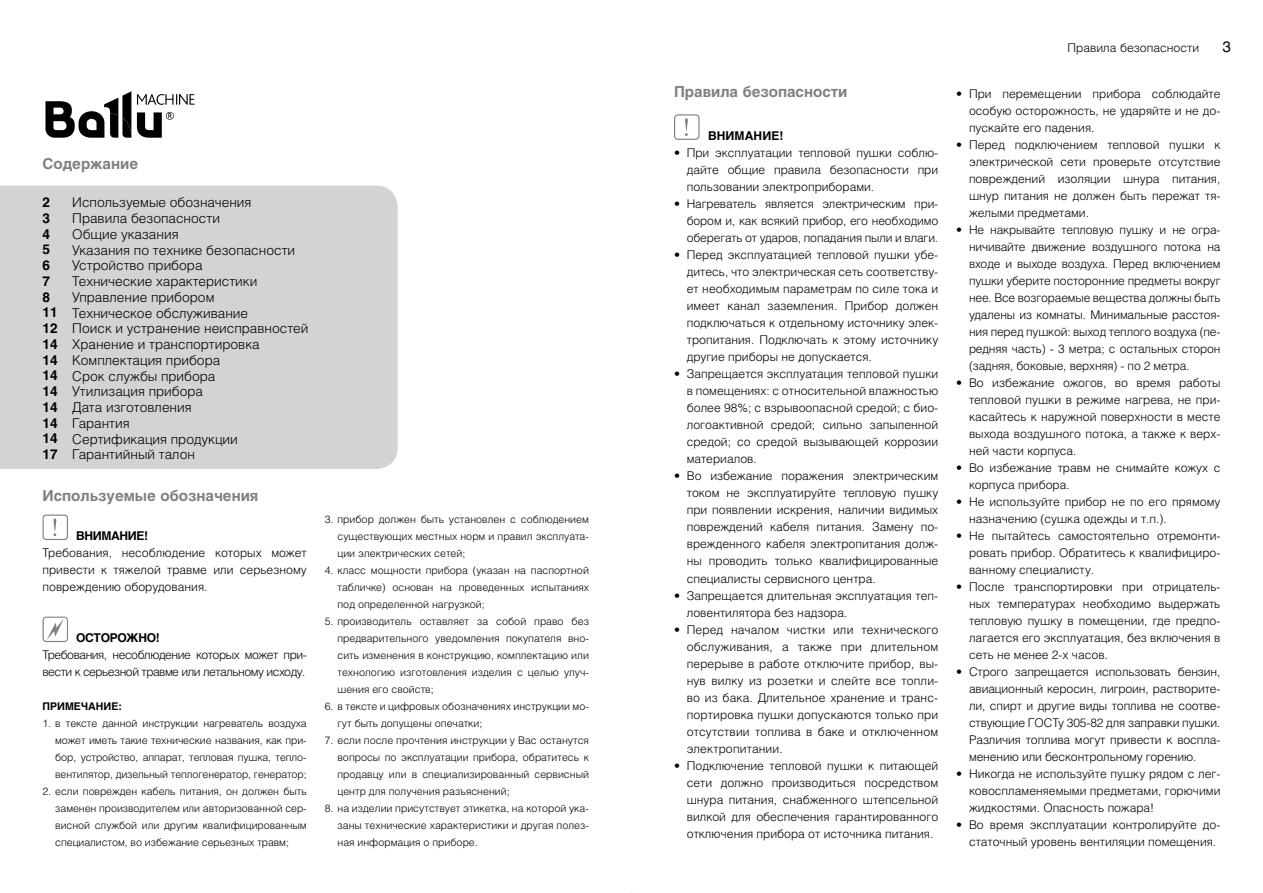
<style>
.page{position:relative;width:1263px;height:893px;background:#fff}
.page>*{position:absolute;margin:0;border:0;box-sizing:border-box;transform-origin:0 0}
.t1{font:700 15px "Helios";color:#7e8083}
.t2{font:15px "Helios";color:#000}
.t3{font:300 13.5px/15.8px "Helios";color:#000}
.t4{font:700 13.5px/15.8px "Helios";color:#000}
.t5{font:300 12px/17px "Helios";color:#000;text-align:justify}
.t6{font:300 12px/17px "Helios";letter-spacing:-.04em;color:#000}
.t7{font:700 12px "Helios";letter-spacing:-.03em;color:#000}
.t8{font:700 12px "Helios";letter-spacing:.005em;color:#000}
.t9{font:300 10.5px/17px "Helios";color:#000;text-align:justify}
.t10{font:700 10.5px "Helios";color:#000}
</style>
<div class="page">
<div style="left:0;top:186px;width:398px;height:283px;background:#d1d3d4"></div>
<svg style="left:674px;top:114px;width:25px;height:26px"></svg>
<svg style="left:43px;top:514px;width:25px;height:26px"></svg>
<svg style="left:43px;top:617px;width:25px;height:25px"></svg>
<svg style="left:45px;top:91px;width:150px;height:47px"></svg>
<p class="t1" style="left:43px;top:155px;width:97px">Содержание</p>
<p class="t4" style="left:43px;top:194px;width:17px">2<br>3<br>4<br>5<br>6<br>7<br>8<br>11<br>12<br>14<br>14<br>14<br>14<br>14<br>14<br>14<br>17</p>
<p class="t3" style="left:72px;top:194px;width:238px">Используемые обозначения<br>Правила безопасности<br>Общие указания<br>Указания по технике безопасности<br>Устройство прибора<br>Технические характеристики<br>Управление прибором<br>Техническое обслуживание<br>Поиск и устранение неисправностей<br>Хранение и транспортировка<br>Комплектация прибора<br>Срок службы прибора<br>Утилизация прибора<br>Дата изготовления<br>Гарантия<br>Сертификация продукции<br>Гарантийный талон</p>
<p class="t1" style="left:43px;top:487px;width:217px">Используемые обозначения</p>
<p class="t7" style="left:76px;top:529px;width:74px">ВНИМАНИЕ!</p>
<p class="t5" style="left:43px;top:544px;width:266px">Требования, несоблюдение которых может привести к тяжелой травме или серьезному повреждению оборудования.</p>
<p class="t7" style="left:76px;top:631px;width:85px">ОСТОРОЖНО!</p>
<p class="t6" style="left:43px;top:646px;width:266px">Требования, несоблюдение которых может при&shy;вести к серьезной травме или летальному исходу.</p>
<p class="t10" style="left:43px;top:700px;width:81px">ПРИМЕЧАНИЕ:</p>
<p class="t9" style="left:55px;top:715px;width:253px;text-indent:-13px">1. в тексте данной инструкции нагреватель воздуха может иметь такие технические названия, как при&shy;бор, устройство, аппарат, тепловая пушка, тепло&shy;вентилятор, дизельный теплогенератор, генератор;</p>
<p class="t9" style="left:55px;top:783px;width:253px;text-indent:-13px">2. если поврежден кабель питания, он должен быть заменен производителем или авторизованной сер&shy;висной службой или другим квалифицированным специалистом, во избежание серьезных травм;</p>
<p class="t9" style="left:337px;top:511px;width:253px;text-indent:-13px">3. прибор должен быть установлен с соблюдением существующих местных норм и правил эксплуата&shy;ции электрических сетей;</p>
<p class="t9" style="left:337px;top:562px;width:253px;text-indent:-13px">4. класс мощности прибора (указан на паспортной табличке) основан на проведенных испытаниях под определенной нагрузкой;</p>
<p class="t9" style="left:337px;top:613px;width:253px;text-indent:-13px">5. производитель оставляет за собой право без предварительного уведомления покупателя вно&shy;сить изменения в конструкцию, комплектацию или технологию изготовления изделия с целью улуч&shy;шения его свойств;</p>
<p class="t9" style="left:337px;top:698px;width:253px;text-indent:-13px">6. в тексте и цифровых обозначениях инструкции мо&shy;гут быть допущены опечатки;</p>
<p class="t9" style="left:337px;top:732px;width:253px;text-indent:-13px">7. если после прочтения инструкции у Вас останутся вопросы по эксплуатации прибора, обратитесь к продавцу или в специализированный сервисный центр для получения разъяснений;</p>
<p class="t9" style="left:337px;top:800px;width:253px;text-indent:-13px">8. на изделии присутствует этикетка, на которой ука&shy;заны технические характеристики и другая полез&shy;ная информация о приборе.</p>
<p class="t1" style="left:674px;top:83px;width:175px">Правила безопасности</p>
<p class="t8" style="left:708px;top:129px;width:77px">ВНИМАНИЕ!</p>
<p class="t5" style="left:687px;top:144px;width:253px;text-indent:-13px">• При эксплуатации тепловой пушки соблю&shy;дайте общие правила безопасности при пользовании электроприборами.</p>
<p class="t5" style="left:687px;top:195px;width:253px;text-indent:-13px">• Нагреватель является электрическим при&shy;бором и, как всякий прибор, его необходимо оберегать от ударов, попадания пыли и влаги.</p>
<p class="t5" style="left:687px;top:246px;width:253px;text-indent:-13px">• Перед эксплуатацией тепловой пушки убе&shy;дитесь, что электрическая сеть соответству&shy;ет необходимым параметрам по силе тока и имеет канал заземления. Прибор должен подключаться к отдельному источнику элек&shy;тропитания. Подключать к этому источнику другие приборы не допускается.</p>
<p class="t5" style="left:687px;top:365px;width:253px;text-indent:-13px">• Запрещается эксплуатация тепловой пушки в помещениях: с относительной влажностью более 98%; с взрывоопасной средой; с био&shy;логоактивной средой; сильно запыленной средой; со средой вызывающей коррозии материалов.</p>
<p class="t5" style="left:687px;top:467px;width:253px;text-indent:-13px">• Во избежание поражения электрическим током не эксплуатируйте тепловую пушку при появлении искрения, наличии видимых повреждений кабеля питания. Замену по&shy;врежденного кабеля электропитания долж&shy;ны проводить только квалифицированные специалисты сервисного центра.</p>
<p class="t5" style="left:687px;top:587px;width:253px;text-indent:-13px">• Запрещается длительная эксплуатация теп&shy;ловентилятора без надзора.</p>
<p class="t5" style="left:687px;top:621px;width:253px;text-indent:-13px">• Перед началом чистки или технического обслуживания, а также при длительном перерыве в работе отключите прибор, вы&shy;нув вилку из розетки и слейте все топли&shy;во из бака. Длительное хранение и транс&shy;портировка пушки допускаются только при отсутствии топлива в баке и отключенном электропитании.</p>
<p class="t5" style="left:687px;top:757px;width:253px;text-indent:-13px">• Подключение тепловой пушки к питающей сети должно производиться посредством шнура питания, снабженного штепсельной вилкой для обеспечения гарантированного отключения прибора от источника питания.</p>
<p class="t5" style="left:1067px;top:39px;width:133px">Правила безопасности</p>
<p class="t2" style="left:1222px;top:38px;width:10px">3</p>
<p class="t5" style="left:969px;top:85px;width:253px;text-indent:-13px">• При перемещении прибора соблюдайте особую осторожность, не ударяйте и не до&shy;пускайте его падения.</p>
<p class="t5" style="left:969px;top:136px;width:253px;text-indent:-13px">• Перед подключением тепловой пушки к электрической сети проверьте отсутствие повреждений изоляции шнура питания, шнур питания не должен быть пережат тя&shy;желыми предметами.</p>
<p class="t5" style="left:969px;top:221px;width:253px;text-indent:-13px">• Не накрывайте тепловую пушку и не огра&shy;ничивайте движение воздушного потока на входе и выходе воздуха. Перед включением пушки уберите посторонние предметы вокруг нее. Все возгораемые вещества должны быть удалены из комнаты. Минимальные расстоя&shy;ния перед пушкой: выход теплого воздуха (пе&shy;редняя часть) - 3 метра; с остальных сторон (задняя, боковые, верхняя) - по 2 метра.</p>
<p class="t5" style="left:969px;top:374px;width:253px;text-indent:-13px">• Во избежание ожогов, во время работы тепловой пушки в режиме нагрева, не при&shy;касайтесь к наружной поверхности в месте выхода воздушного потока, а также к верх&shy;ней части корпуса.</p>
<p class="t5" style="left:969px;top:459px;width:253px;text-indent:-13px">• Во избежание травм не снимайте кожух с корпуса прибора.</p>
<p class="t5" style="left:969px;top:493px;width:253px;text-indent:-13px">• Не используйте прибор не по его прямому назначению (сушка одежды и т.п.).</p>
<p class="t5" style="left:969px;top:527px;width:253px;text-indent:-13px">• Не пытайтесь самостоятельно отремонти&shy;ровать прибор. Обратитесь к квалифициро&shy;ванному специалисту.</p>
<p class="t5" style="left:969px;top:578px;width:253px;text-indent:-13px">• После транспортировки при отрицатель&shy;ных температурах необходимо выдержать тепловую пушку в помещении, где предпо&shy;лагается его эксплуатация, без включения в сеть не менее 2-х часов.</p>
<p class="t5" style="left:969px;top:663px;width:253px;text-indent:-13px">• Строго запрещается использовать бензин, авиационный керосин, лигроин, растворите&shy;ли, спирт и другие виды топлива не соотве&shy;ствующие ГОСТу 305-82 для заправки пушки.<br>Различия топлива могут привести к воспла&shy;менению или бесконтрольному горению.</p>
<p class="t5" style="left:969px;top:765px;width:253px;text-indent:-13px">• Никогда не используйте пушку рядом с лег&shy;ковоспламеняемыми предметами, горючими жидкостями. Опасность пожара!</p>
<p class="t5" style="left:969px;top:816px;width:253px;text-indent:-13px">• Во время эксплуатации контролируйте до&shy;статочный уровень вентиляции помещения.</p>
</div>
